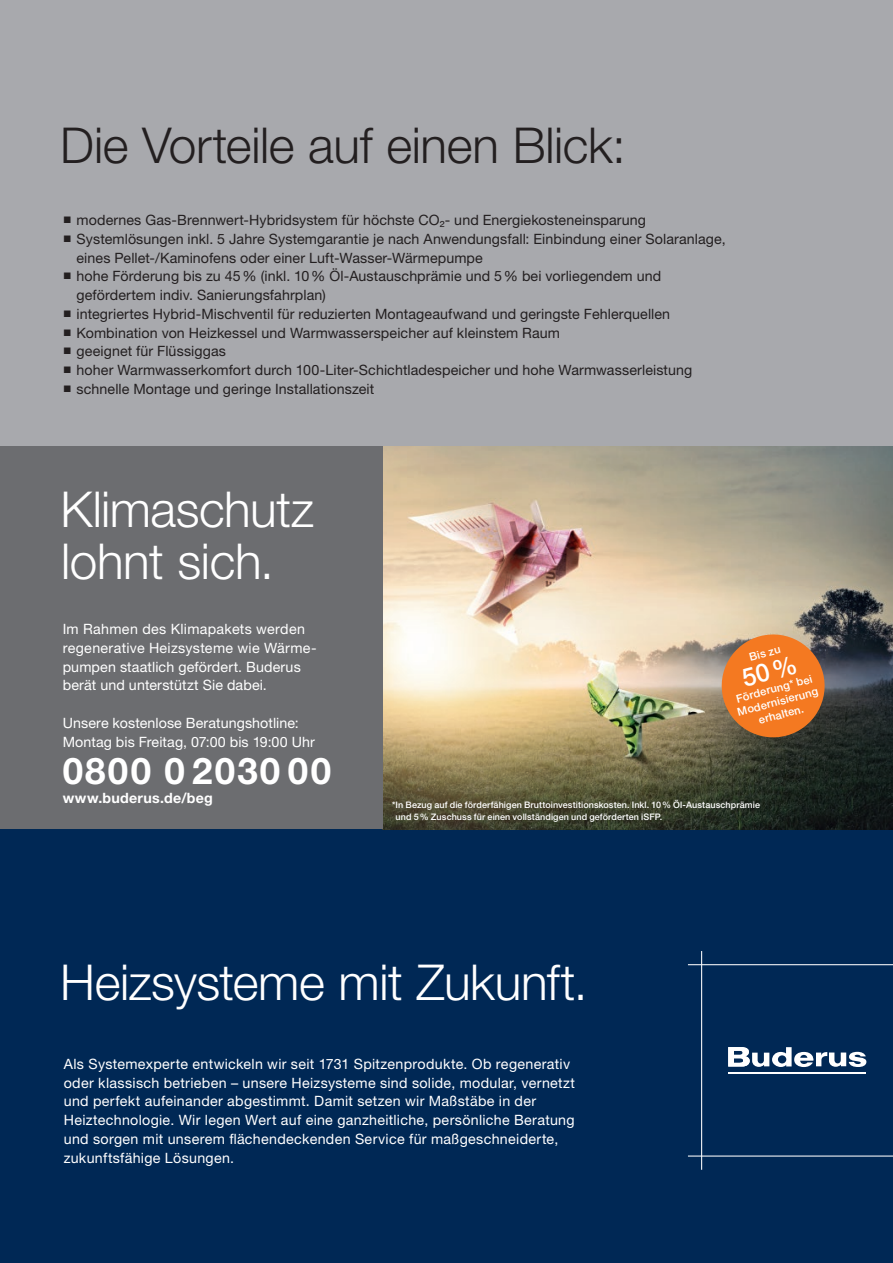
<style>
.page{position:relative;width:893px;height:1263px;background:#fff}
.page>*{position:absolute;margin:0;border:0;box-sizing:border-box;transform-origin:0 0}
.t1{font:300 49.5px/52.5px "Helvetica Neue LT Pro";letter-spacing:-.01em;color:#fff}
.t2{font:300 49.5px "Helvetica Neue LT Pro";letter-spacing:-.005em;color:#231f20}
.t3{font:700 36.75px "Helvetica Neue LT Pro";letter-spacing:.06em;color:#fff}
.t4{font:14.25px/18.8px "Helvetica Neue LT Pro";letter-spacing:.005em;color:#231f20}
.t5{font:14.25px/18.8px "Helvetica Neue LT Pro";letter-spacing:.02em;color:#fff}
.t6{font:700 14.25px "Helvetica Neue LT Pro";letter-spacing:.02em;color:#fff}
.t7{font:500 11.1px/13.4px "Helvetica Neue LT Pro";color:#fff;text-align:center}
.t8{font:500 9px/12px "Helvetica Neue LT Pro";letter-spacing:.01em;color:#fff}
</style>
<div class="page">
<div style="left:0;top:0;width:893px;height:889px;background:#a8a9ad"></div>
<div style="left:0;top:829px;width:893px;height:434px;background:#002855"></div>
<img style="left:383px;top:446px;width:510px;height:383px">
<div style="left:0;top:446px;width:383px;height:383px;background:#6c6d70"></div>
<hr style="left:688px;top:964px;width:205px;height:1px;background:#fff">
<hr style="left:688px;top:1155px;width:205px;height:1px;background:#fff">
<hr style="left:701px;top:951px;width:1px;height:219px;background:#fff">
<hr style="left:728px;top:1072px;width:138px;height:2px;background:#fff">
<svg style="left:728px;top:1047px;width:138px;height:20px"></svg>
<svg style="left:716px;top:629px;width:114px;height:114px;background:#c67539"></svg>
<h1 class="t2" style="left:60px;top:115px;width:567px">Die Vorteile auf einen Blick:</h1>
<p class="t4" style="left:64px;top:210px;width:584px">■ modernes Gas-Brennwert-Hybridsystem für höchste CO²- und Energiekosteneinsparung</p>
<p class="t4" style="left:77px;top:229px;width:651px;text-indent:-13px">■ Systemlösungen inkl. 5 Jahre Systemgarantie je nach Anwendungsfall: Einbindung einer Solaranlage, eines Pellet-/Kaminofens oder einer Luft-Wasser-Wärmepumpe</p>
<p class="t4" style="left:77px;top:267px;width:586px;text-indent:-13px">■ hohe Förderung bis zu 45% (inkl. 10% Öl-Austauschprämie und 5% bei vorliegendem und gefördertem indiv. Sanierungsfahrplan)</p>
<p class="t4" style="left:64px;top:304px;width:608px">■ integriertes Hybrid-Mischventil für reduzierten Montageaufwand und geringste Fehlerquellen</p>
<p class="t4" style="left:64px;top:323px;width:498px">■ Kombination von Heizkessel und Warmwasserspeicher auf kleinstem Raum</p>
<p class="t4" style="left:64px;top:342px;width:164px">■ geeignet für Flüssiggas</p>
<p class="t4" style="left:64px;top:360px;width:630px">■ hoher Warmwasserkomfort durch 100-Liter-Schichtladespeicher und hohe Warmwasserleistung</p>
<p class="t4" style="left:64px;top:379px;width:312px">■ schnelle Montage und geringe Installationszeit</p>
<h1 class="t1" style="left:61px;top:482px;width:255px">Klimaschutz lohnt sich.</h1>
<p class="t5" style="left:63px;top:619px;width:255px">Im Rahmen des Klimapakets werden regenerative Heizsysteme wie Wärme&shy;pumpen staatlich gefördert. Buderus berät und unterstützt Sie dabei.</p>
<p class="t5" style="left:63px;top:713px;width:254px">Unsere kostenlose Beratungshotline:<br>Montag bis Freitag, 07:00 bis 19:00 Uhr</p>
<h2 class="t3" style="left:63px;top:748px;width:270px">0800 0 2030 00</h2>
<p class="t6" style="left:63px;top:789px;width:152px">www.buderus.de/beg</p>
<p class="t7" style="left:748px;top:650px;width:33px;rotate:-15deg">Bis zu</p>
<p class="t7" style="left:732px;top:693px;width:85px;rotate:-15deg">Förderung* bei<br>Modernisierung erhalten.</p>
<p class="t8" style="left:396px;top:799px;width:366px;text-indent:-4px">*In Bezug auf die förderfähigen Bruttoinvestitionskosten. Inkl. 10% Öl-Austauschprämie und 5% Zuschuss für einen vollständigen und geförderten iSFP.</p>
<h1 class="t1" style="left:60px;top:955px;width:529px">Heizsysteme mit Zukunft.</h1>
<p class="t5" style="left:64px;top:1054px;width:513px">Als Systemexperte entwickeln wir seit 1731 Spitzenprodukte. Ob regenerativ oder klassisch betrieben – unsere Heizsysteme sind solide, modular, vernetzt und perfekt aufeinander abgestimmt. Damit setzen wir Maßstäbe in der Heiztechnologie. Wir legen Wert auf eine ganzheitliche, persönliche Beratung und sorgen mit unserem flächendeckenden Service für maßgeschneiderte, zukunftsfähige Lösungen.</p>
</div>
